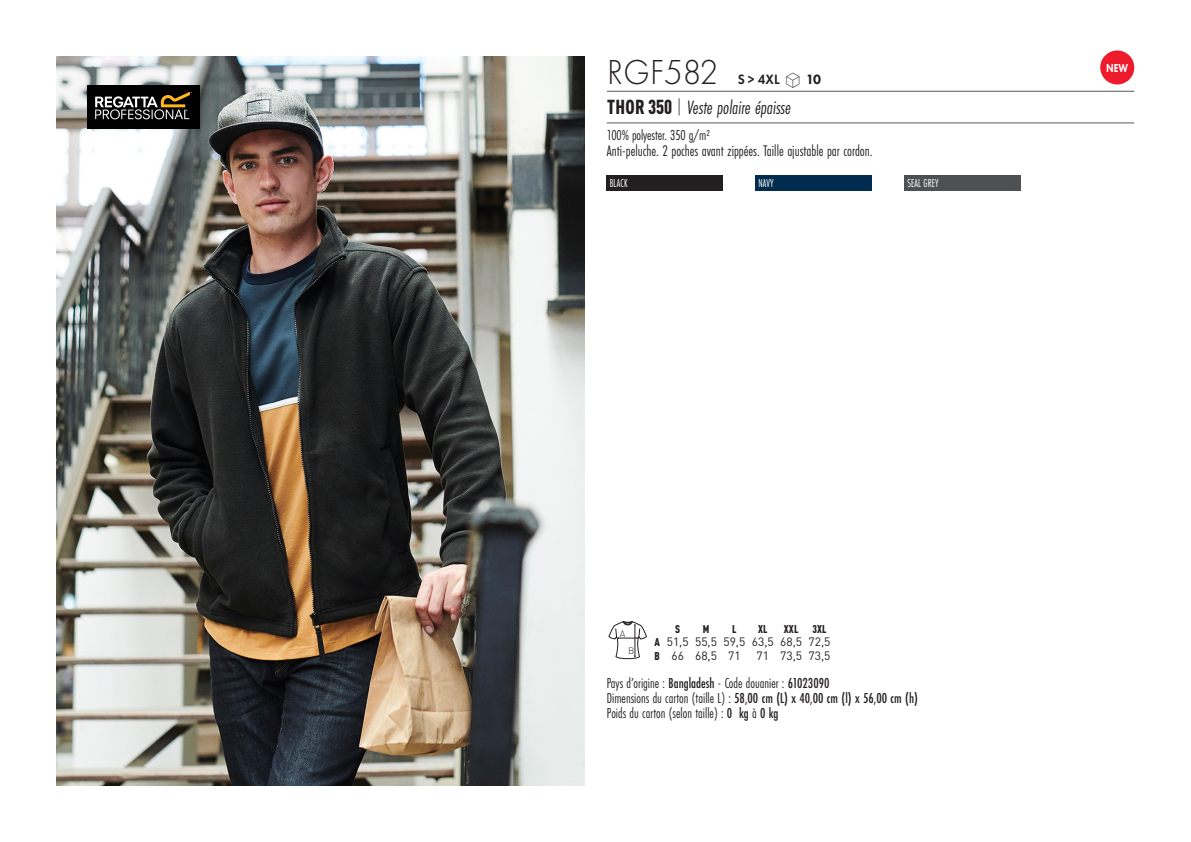
<style>
.page{position:relative;width:1191px;height:842px;background:#fff}
.page>*{position:absolute;margin:0;border:0;box-sizing:border-box;transform-origin:0 0}
.t1{font:300 36px "Futura PT";letter-spacing:.005em;color:#231f20;scale:.95 1}
.t2{font:italic 20px "Futura PT Cond";color:#231f20;scale:.95 1}
.t3{font:16px "Futura PT Cond";color:#231f20;scale:.95 1}
.grammage_2020{font:15px "Futura PT Cond";color:#231f20;scale:.95 1}
.t4{font:500 15px "Futura PT Cond";color:#231f20;scale:.95 1}
.t5{font:600 14px "Futura PT";color:#231f20;scale:.95 1}
._88_tailles_tab_maig{font:12px/13.6px "DIN Pro";color:#231f20}
.Coloris_nuancier_bla{font:12px "Futura PT Cond";letter-spacing:.01em;color:#fff;scale:.9 1}
.nuancier_bloc_packsh{font:800 12px "Futura PT";color:#fff;scale:.8 1}
._88_tailles_tab_maig-2{font:900 condensed 11.2px "DIN Pro";letter-spacing:.02em;color:#231f20;scale:.95 1}
.t6{font:300 9.2px "DIN";color:#231f20}
.s1{font-family:"Linotype Shapeshifter";font-weight:400;font-size:20px}
.s2{font-weight:800}
.s3{font-family:"DIN Pro";font-weight:900;font-style:normal;font-stretch:condensed}
.s4{font-family:"DIN Pro";font-weight:300;font-style:normal;font-stretch:condensed}
.s5{font-weight:900;font-stretch:condensed;font-size:11.2px}
.s6{font-weight:500}
.s7{font-weight:400}
</style>
<div class="page">
<img style="left:57px;top:57px;width:527px;height:728px">
<hr style="left:607px;top:91px;width:527px;height:1px;background:#57585a">
<hr style="left:607px;top:123px;width:527px;height:1px;background:#57585a">
<div style="left:1100px;top:50px;width:34px;height:34px;background:#ee1b2d;border-radius:50%"></div>
<div style="left:607px;top:176px;width:116px;height:15px;background:#231f20"></div>
<div style="left:755px;top:176px;width:117px;height:15px;background:#002d4f"></div>
<div style="left:904px;top:176px;width:116px;height:15px;background:#4d5151"></div>
<svg style="left:608px;top:621px;width:39px;height:38px"></svg>
<div style="left:87px;top:85px;width:112px;height:43px;background:#000"></div>
<svg style="left:95px;top:92px;width:97px;height:27px"></svg>
<p class="t1" style="left:607px;top:52px;width:119px">RGF582</p>
<p class="t5" style="left:737px;top:71px;width:89px">S &gt; 4XL <span class="s1">S</span> <span class="s2">10</span></p>
<p class="t2" style="left:607px;top:96px;width:195px"><span class="s3">THOR 350</span> <span class="s4">|</span> Veste polaire épaisse</p>
<p class="grammage_2020" style="left:607px;top:126px;width:110px">100% polyester. 350 g/m2</p>
<p class="t3" style="left:607px;top:142px;width:281px">Anti-peluche. 2 poches avant zippées. Taille ajustable par cordon.</p>
<p class="Coloris_nuancier_bla" style="left:610px;top:176px;width:21px">BLACK</p>
<p class="Coloris_nuancier_bla" style="left:758px;top:176px;width:18px">NAVY</p>
<p class="Coloris_nuancier_bla" style="left:907px;top:176px;width:36px">SEAL GREY</p>
<p class="nuancier_bloc_packsh" style="left:1106px;top:61px;width:29px">NEW</p>
<p class="_88_tailles_tab_maig-2" style="left:675px;top:620px;width:7px">S</p>
<p class="_88_tailles_tab_maig-2" style="left:702px;top:620px;width:8px">M</p>
<p class="_88_tailles_tab_maig-2" style="left:732px;top:620px;width:6px">L</p>
<p class="_88_tailles_tab_maig-2" style="left:758px;top:620px;width:12px">XL</p>
<p class="_88_tailles_tab_maig-2" style="left:783px;top:620px;width:46px">XXL 3XL</p>
<p class="_88_tailles_tab_maig" style="left:654px;top:634px;width:178px"><span class="s5">A</span> 51,5 55,5 59,5 63,5 68,5 72,5<br><span class="s5">B</span> 66 68,5 71</p>
<p class="t6" style="left:620px;top:628px;width:7px">A</p>
<p class="t6" style="left:628px;top:645px;width:8px">B</p>
<p class="_88_tailles_tab_maig" style="left:756px;top:648px;width:75px">71 73,5 73,5</p>
<p class="grammage_2020" style="left:607px;top:674px;width:236px">Pays d’origine : <span class="s6">Bangladesh</span> - Code douanier : <span class="s6">61023090</span></p>
<p class="t4" style="left:607px;top:689px;width:329px"><span class="s7">Dimensions du carton (taille L) :</span> 58,00 cm (L) x 40,00 cm (l) x 56,00 cm (h)</p>
<p class="grammage_2020" style="left:607px;top:704px;width:182px">Poids du carton (selon taille) : <span class="s6">0 kg</span> à <span class="s6">0 kg</span></p>
</div>
